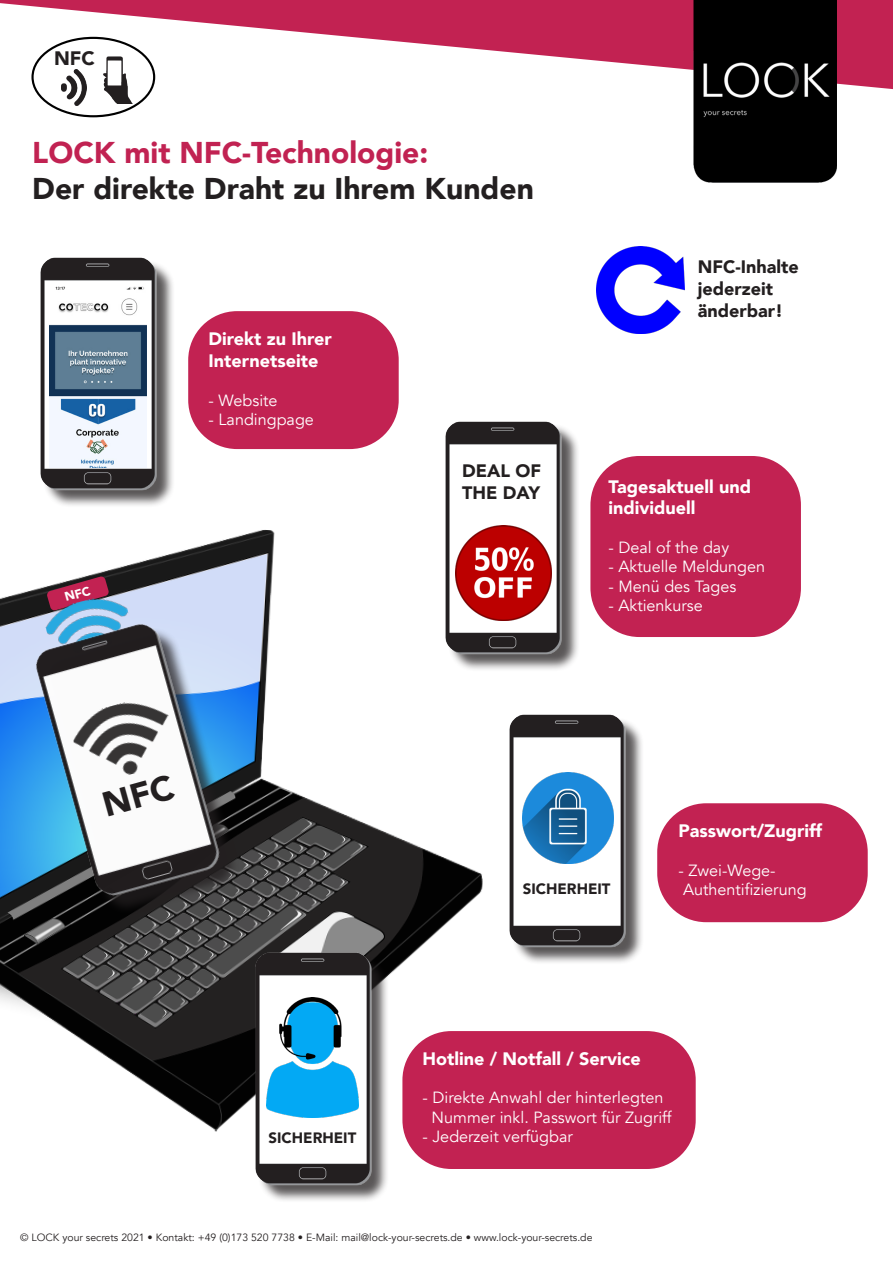
<style>
.page{position:relative;width:893px;height:1263px;background:#fff}
.page>*{position:absolute;margin:0;border:0;box-sizing:border-box;transform-origin:0 0}
.t1{font:900 30px "Avenir";color:#231f20}
.t2{font:900 30px "Avenir";color:#c12252}
.t3{font:900 19.5px "Avenir";color:#231f20}
.t4{font:900 18px/21.6px "Avenir";color:#fff}
.t5{font:900 18px/21.6px "Avenir";color:#231f20}
.t6{font:16.2px/19.5px "Avenir";color:#fff;text-align:center}
.t7{font:900 15px "Avenir";color:#231f20}
.t8{font:10.5px "Avenir";color:#231f20}
</style>
<div class="page">
<svg style="left:0;top:0;width:893px;height:89px"></svg>
<img style="left:694px;top:0;width:142px;height:183px">
<div style="left:448px;top:424px;width:132px;height:248px;background:#231f20;opacity:.75"></div>
<img style="left:445px;top:421px;width:120px;height:239px">
<img style="left:0;top:516px;width:500px;height:616px">
<img style="left:42px;top:591px;width:94px;height:20px">
<div style="left:39px;top:627px;width:201px;height:288px;background:#231f20;opacity:.75"></div>
<img style="left:21px;top:611px;width:208px;height:298px">
<img style="left:67px;top:692px;width:114px;height:95px">
<div style="left:590px;top:456px;width:211px;height:181px;background:#c22252;border-radius:49px"></div>
<div style="left:43px;top:260px;width:132px;height:248px;background:#231f20;opacity:.75"></div>
<img style="left:40px;top:257px;width:120px;height:239px">
<img style="left:50px;top:282px;width:97px;height:186px">
<div style="left:188px;top:311px;width:211px;height:138px;background:#c22252;border-radius:49px"></div>
<div style="left:257px;top:955px;width:132px;height:248px;background:#231f20;opacity:.75"></div>
<img style="left:247px;top:945px;width:128px;height:246px">
<div style="left:402px;top:1031px;width:294px;height:138px;background:#c22252;border-radius:49px"></div>
<div style="left:512px;top:717px;width:132px;height:248px;background:#231f20;opacity:.75"></div>
<img style="left:509px;top:714px;width:120px;height:239px">
<div style="left:657px;top:803px;width:211px;height:119px;background:#c22252;border-radius:49px"></div>
<img style="left:523px;top:773px;width:90px;height:90px">
<img style="left:456px;top:525px;width:95px;height:96px">
<img style="left:267px;top:997px;width:92px;height:120px">
<img style="left:597px;top:246px;width:88px;height:87px">
<div style="left:31px;top:37px;width:124px;height:80px;border:2px solid #000;border-radius:50%"></div>
<img style="left:93px;top:51px;width:47px;height:52px">
<img style="left:62px;top:69px;width:24px;height:37px">
<svg style="left:47px;top:576px;width:62px;height:35px;background:#925377"></svg>
<svg style="left:102px;top:773px;width:74px;height:43px"></svg>
<p class="t3" style="left:54px;top:42px;width:42px">NFC</p>
<h1 class="t2" style="left:32px;top:127px;width:398px">LOCK mit NFC-Technologie:</h1>
<h1 class="t1" style="left:32px;top:163px;width:503px">Der direkte Draht zu Ihrem Kunden</h1>
<p class="t4" style="left:209px;top:328px;width:125px">Direkt zu Ihrer<br>Internetseite</p>
<p class="t6" style="left:209px;top:391px;width:70px">- Website</p>
<p class="t6" style="left:209px;top:410px;width:107px">- Landingpage</p>
<p class="t5" style="left:462px;top:460px;width:80px">DEAL OF<br>THE DAY</p>
<p class="t5" style="left:698px;top:256px;width:102px">NFC-Inhalte jederzeit änderbar!</p>
<p class="t4" style="left:608px;top:475px;width:144px">Tagesaktuell und individuell</p>
<p class="t6" style="left:608px;top:538px;width:122px">- Deal of the day</p>
<p class="t6" style="left:608px;top:557px;width:158px">- Aktuelle Meldungen</p>
<p class="t6" style="left:608px;top:577px;width:129px">- Menü des Tages</p>
<p class="t6" style="left:608px;top:596px;width:96px">- Aktienkurse</p>
<p class="t7" style="left:269px;top:1125px;width:89px">SICHERHEIT</p>
<p class="t7" style="left:523px;top:876px;width:89px">SICHERHEIT</p>
<p class="t4" style="left:678px;top:819px;width:145px">Passwort/Zugriff</p>
<p class="t6" style="left:678px;top:860px;width:130px;text-align:left">- Zwei-Wege-<br>Authentifizierung</p>
<p class="t4" style="left:423px;top:1047px;width:220px">Hotline / Notfall / Service</p>
<p class="t6" style="left:423px;top:1088px;width:250px">- Direkte Anwahl der hinterlegten<br>Nummer inkl. Passwort für Zugriff</p>
<p class="t6" style="left:423px;top:1127px;width:152px">- Jederzeit verfügbar</p>
<p class="t8" style="left:20px;top:1231px;width:574px">© LOCK your secrets 2021 • Kontakt: +49 (0)173 520 7738 • E-Mail: mail@lock-your-secrets.de • www.lock-your-secrets.de</p>
</div>
